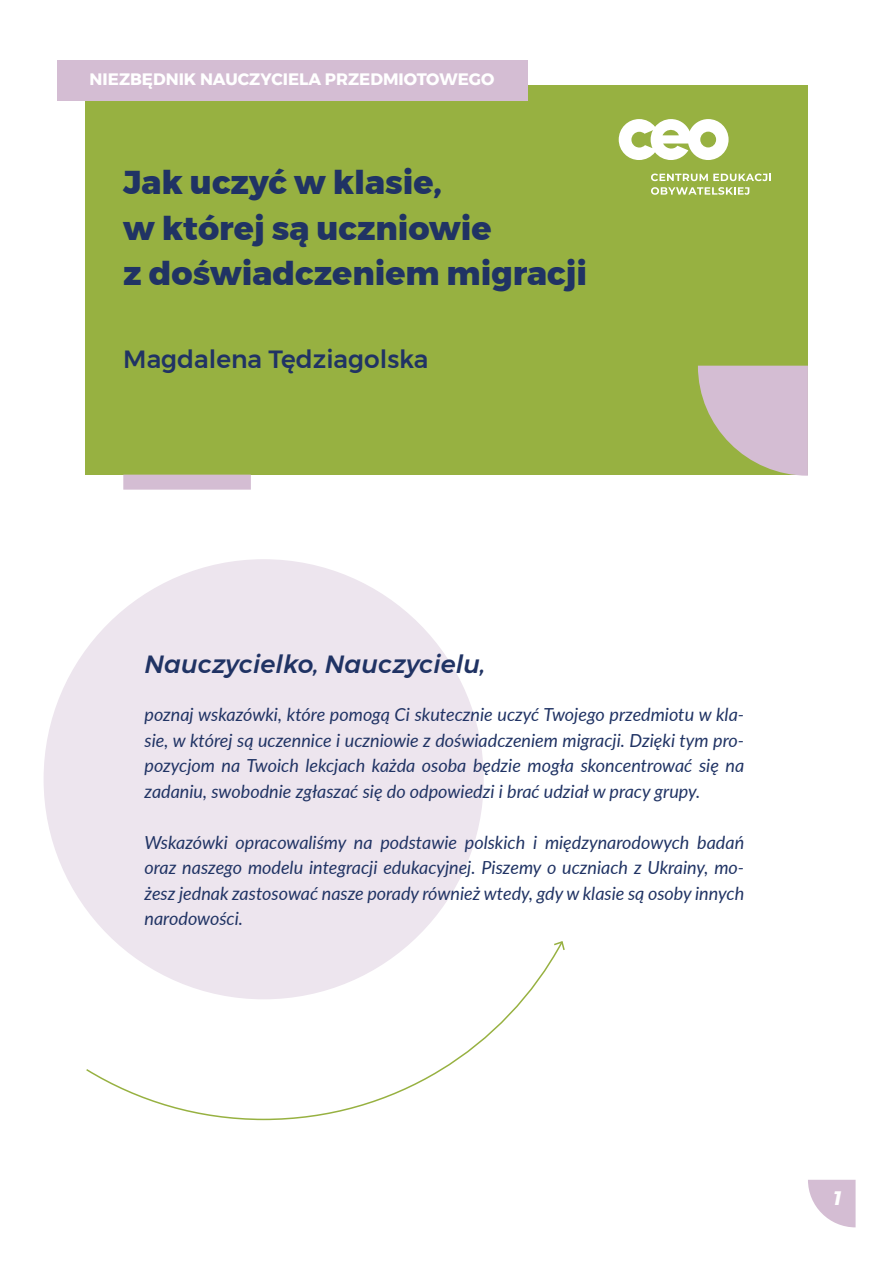
<style>
.page{position:relative;width:893px;height:1263px;background:#fff}
.page>*{position:absolute;margin:0;border:0;box-sizing:border-box;transform-origin:0 0}
.tekst01{font:800 33px "Montserrat";color:#203364}
.tekst01-2{font:italic 500 24.9px "Montserrat";color:#203364}
.tekst01-3{font:500 24.9px "Montserrat";color:#203364}
.t1{font:italic 700 19.5px "Montserrat";color:#fff}
.tekst01-4{font:italic 18px/25.5px "Lato";color:#203364;text-align:justify}
.tekst01-5{font:700 16.5px "Montserrat";color:#fff}
</style>
<div class="page">
<svg style="left:808px;top:1180px;width:48px;height:47px"></svg>
<div style="left:85px;top:85px;width:723px;height:390px;background:#97b141"></div>
<svg style="left:619px;top:119px;width:110px;height:41px"></svg>
<svg style="left:651px;top:174px;width:120px;height:7px"></svg>
<svg style="left:651px;top:187px;width:98px;height:8px"></svg>
<div style="left:123px;top:475px;width:128px;height:15px;background:#d4bdd3"></div>
<svg style="left:698px;top:366px;width:110px;height:110px"></svg>
<div style="left:44px;top:559px;width:440px;height:440px;background:#ede5ee;border-radius:50%"></div>
<div style="left:57px;top:60px;width:470px;height:40px;background:#d4bdd3"></div>
<svg style="left:86px;top:940px;width:471px;height:181px"></svg>
<svg style="left:552px;top:940px;width:13px;height:12px"></svg>
<p class="tekst01-5" style="left:90px;top:65px;width:406px">NIEZBĘDNIK NAUCZYCIELA PRZEDMIOTOWEGO</p>
<p class="tekst01" style="left:123px;top:156px;width:320px">Jak uczyć w klasie,</p>
<p class="tekst01" style="left:123px;top:201px;width:370px">w której są uczniowie</p>
<p class="tekst01" style="left:123px;top:247px;width:465px">z doświadczeniem migracji</p>
<p class="tekst01-3" style="left:123px;top:340px;width:307px">Magdalena Tędziagolska</p>
<p class="tekst01-2" style="left:145px;top:645px;width:342px">Nauczycielko, Nauczycielu,</p>
<p class="tekst01-4" style="left:145px;top:701px;width:601px">poznaj wskazówki, które pomogą Ci skutecznie uczyć Twojego przedmiotu w kla&shy;sie, w której są uczennice i uczniowie z doświadczeniem migracji. Dzięki tym pro&shy;pozycjom na Twoich lekcjach każda osoba będzie mogła skoncentrować się na zadaniu, swobodnie zgłaszać się do odpowiedzi i brać udział w pracy grupy.</p>
<p class="tekst01-4" style="left:145px;top:829px;width:601px">Wskazówki opracowaliśmy na podstawie polskich i międzynarodowych badań oraz naszego modelu integracji edukacyjnej. Piszemy o uczniach z Ukrainy, mo&shy;żesz jednak zastosować nasze porady również wtedy, gdy w klasie są osoby innych narodowości.</p>
<p class="t1" style="left:833px;top:1182px;width:10px">1</p>
</div>
